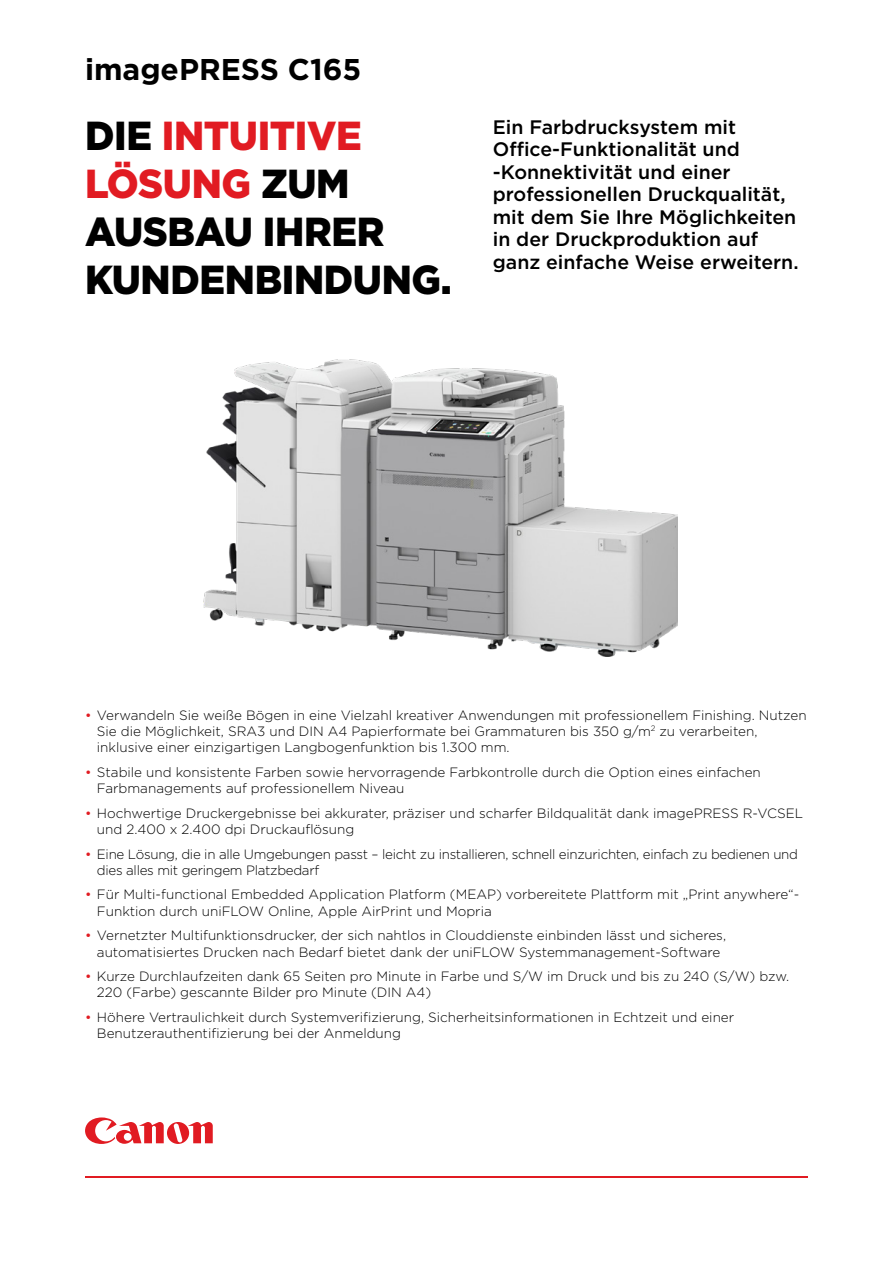
<style>
.page{position:relative;width:893px;height:1263px;background:#fff}
.page>*{position:absolute;margin:0;border:0;box-sizing:border-box;transform-origin:0 0}
.t1{font:900 40.5px/48px "Gotham";letter-spacing:-.01em;color:#000;scale:.95 1}
.t2{font:700 30px "Gotham";color:#000}
.t3{font:500 19.5px/22.5px "Gotham";color:#000}
.t4{font:300 13.5px/16.2px "Gotham";color:#000}
.t5{font:300 13.5px/16.2px "Gotham";letter-spacing:-.02em;color:#000}
.s1{color:#e11b22}
.s2{font-weight:400;color:#e11b22}
</style>
<div class="page">
<svg style="left:85px;top:1117px;width:128px;height:27px"></svg>
<hr style="left:85px;top:1176px;width:723px;height:2px;background:#e11b22">
<img style="left:203px;top:360px;width:474px;height:297px">
<h2 class="t2" style="left:85px;top:49px;width:278px">imagePRESS C165</h2>
<h1 class="t1" style="left:85px;top:112px;width:387px">DIE <span class="s1">INTUITIVE<br>LÖSUNG</span> ZUM<br>AUSBAU IHRER<br>KUNDENBINDUNG.</h1>
<h3 class="t3" style="left:493px;top:115px;width:307px">Ein Farbdrucksystem mit<br>Office-Funktionalität und -Konnektivität und einer professionellen Druckqualität, mit dem Sie Ihre Möglichkeiten in der Druckproduktion auf ganz einfache Weise erweitern.</h3>
<p class="t4" style="left:97px;top:706px;width:711px;text-indent:-12px"><span class="s2">•</span> Verwandeln Sie weiße Bögen in eine Vielzahl kreativer Anwendungen mit professionellem Finishing. Nutzen<br>Sie die Möglichkeit, SRA3 und DIN A4 Papierformate bei Grammaturen bis 350 g/m<sup>2</sup> zu verarbeiten, inklusive einer einzigartigen Langbogenfunktion bis 1.300 mm.</p>
<p class="t4" style="left:97px;top:763px;width:665px;text-indent:-12px"><span class="s2">•</span> Stabile und konsistente Farben sowie hervorragende Farbkontrolle durch die Option eines einfachen<br>Farbmanagements auf professionellem Niveau</p>
<p class="t4" style="left:97px;top:804px;width:708px;text-indent:-12px"><span class="s2">•</span> Hochwertige Druckergebnisse bei akkurater, präziser und scharfer Bildqualität dank imagePRESS R-VCSEL und 2.400 x 2.400 dpi Druckauflösung</p>
<p class="t5" style="left:97px;top:845px;width:703px;text-indent:-12px"><span class="s2">•</span> Eine Lösung, die in alle Umgebungen passt – leicht zu installieren, schnell einzurichten, einfach zu bedienen und dies alles mit geringem Platzbedarf</p>
<p class="t4" style="left:97px;top:886px;width:704px;text-indent:-12px"><span class="s2">•</span> Für Multi-functional Embedded Application Platform (MEAP) vorbereitete Plattform mit „Print anywhere“-<br>Funktion durch uniFLOW Online, Apple AirPrint und Mopria</p>
<p class="t4" style="left:85px;top:927px;width:643px;text-align:center"><span class="s2">•</span> Vernetzter Multifunktionsdrucker, der sich nahtlos in Clouddienste einbinden lässt und sicheres, automatisiertes Drucken nach Bedarf bietet dank der uniFLOW Systemmanagement-Software</p>
<p class="t4" style="left:97px;top:968px;width:694px;text-indent:-12px"><span class="s2">•</span> Kurze Durchlaufzeiten dank 65 Seiten pro Minute in Farbe und S/W im Druck und bis zu 240 (S/W) bzw.<br>220 (Farbe) gescannte Bilder pro Minute (DIN A4)</p>
<p class="t4" style="left:97px;top:1009px;width:639px;text-indent:-12px"><span class="s2">•</span> Höhere Vertraulichkeit durch Systemverifizierung, Sicherheitsinformationen in Echtzeit und einer<br>Benutzerauthentifizierung bei der Anmeldung</p>
</div>
